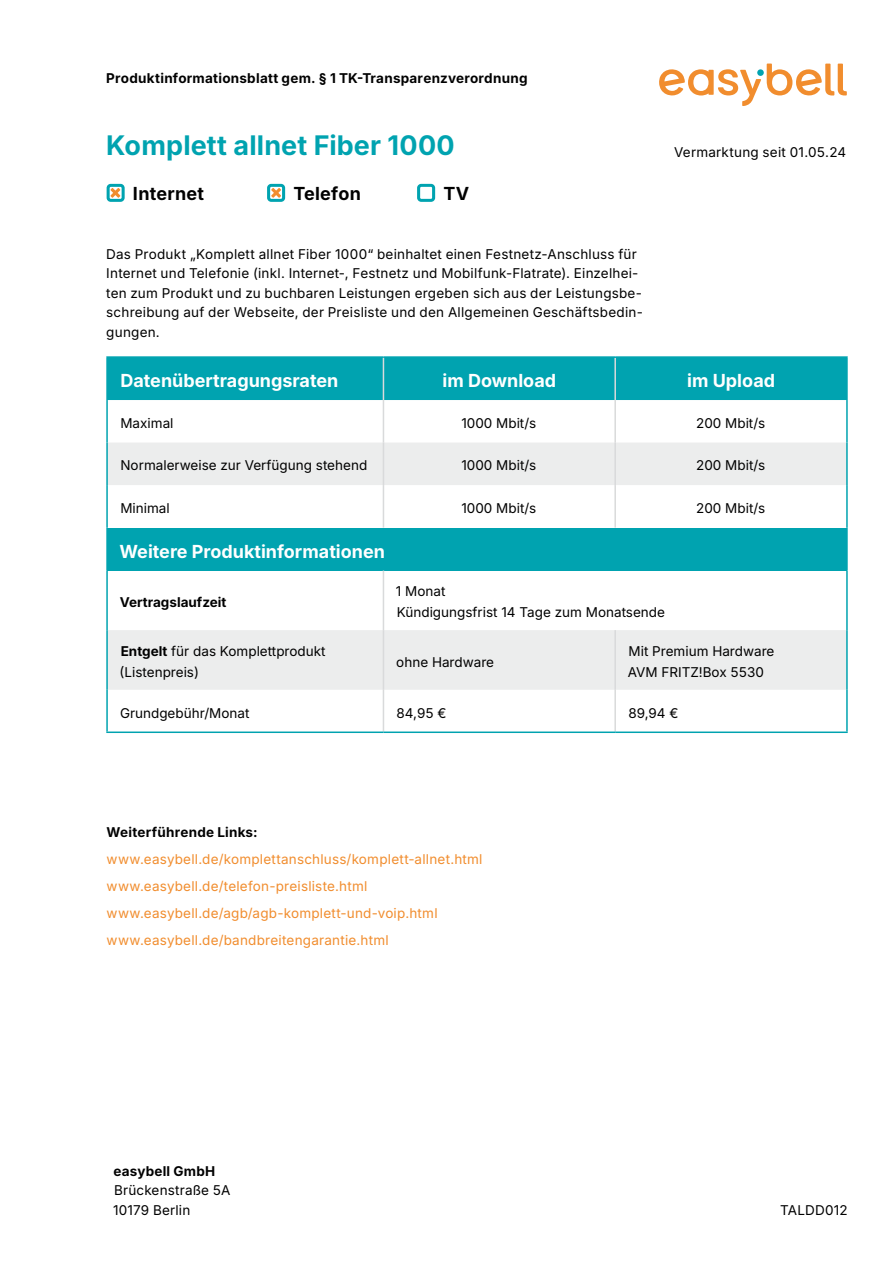
<style>
.page{position:relative;width:893px;height:1263px;background:#fff}
.page>*{position:absolute;margin:0;border:0;box-sizing:border-box;transform-origin:0 0}
.t1{font:700 27px "Inter";letter-spacing:.005em;color:#00a3b0}
.t2{font:700 18px "Inter";color:#fff}
.t3{font:700 18px "Inter";letter-spacing:.015em;color:#000}
.t4{font:13.5px/19.5px "Inter";letter-spacing:.01em;color:#000}
.t5{font:13.5px/27px "Inter";letter-spacing:.015em;color:#f18d2e}
.t6{font:700 13.5px "Inter";letter-spacing:.015em;color:#000}
.s1{font-weight:700}
</style>
<div class="page">
<div style="left:108px;top:358px;width:738px;height:42px;background:#00a3b0"></div>
<svg style="left:108px;top:442px;width:738px;height:248px;fill:#f3f4f4"></svg>
<div style="left:107px;top:528px;width:740px;height:42px;background:#00a3b0"></div>
<hr style="left:383px;top:400px;width:1px;height:42px;background:#d9dadb">
<hr style="left:383px;top:442px;width:1px;height:43px;background:#d9dadb">
<hr style="left:383px;top:485px;width:1px;height:43px;background:#d9dadb">
<hr style="left:383px;top:570px;width:1px;height:60px;background:#d9dadb">
<hr style="left:383px;top:630px;width:1px;height:60px;background:#d9dadb">
<hr style="left:383px;top:690px;width:1px;height:41px;background:#d9dadb">
<hr style="left:614px;top:358px;width:2px;height:42px;background:#d9dadb">
<hr style="left:614px;top:400px;width:2px;height:42px;background:#d9dadb">
<hr style="left:614px;top:442px;width:2px;height:43px;background:#d9dadb">
<hr style="left:614px;top:485px;width:2px;height:43px;background:#d9dadb">
<hr style="left:614px;top:630px;width:2px;height:60px;background:#d9dadb">
<hr style="left:614px;top:690px;width:2px;height:41px;background:#d9dadb">
<hr style="left:846px;top:358px;width:2px;height:42px;background:#00a3b0">
<hr style="left:106px;top:356px;width:277px;height:2px;background:#00a3b0">
<hr style="left:106px;top:358px;width:2px;height:42px;background:#00a3b0">
<hr style="left:383px;top:356px;width:232px;height:2px;background:#00a3b0">
<hr style="left:615px;top:356px;width:233px;height:2px;background:#00a3b0">
<hr style="left:846px;top:400px;width:2px;height:42px;background:#00a3b0">
<hr style="left:846px;top:442px;width:2px;height:43px;background:#00a3b0">
<hr style="left:846px;top:485px;width:2px;height:43px;background:#00a3b0">
<hr style="left:846px;top:528px;width:2px;height:42px;background:#00a3b0">
<hr style="left:846px;top:570px;width:2px;height:60px;background:#00a3b0">
<hr style="left:846px;top:630px;width:2px;height:60px;background:#00a3b0">
<hr style="left:846px;top:690px;width:2px;height:41px;background:#00a3b0">
<hr style="left:106px;top:400px;width:2px;height:42px;background:#00a3b0">
<hr style="left:106px;top:442px;width:2px;height:43px;background:#00a3b0">
<hr style="left:106px;top:485px;width:2px;height:43px;background:#00a3b0">
<hr style="left:106px;top:528px;width:2px;height:42px;background:#00a3b0">
<hr style="left:106px;top:570px;width:2px;height:60px;background:#00a3b0">
<hr style="left:106px;top:630px;width:2px;height:60px;background:#00a3b0">
<hr style="left:106px;top:690px;width:2px;height:41px;background:#00a3b0">
<hr style="left:383px;top:358px;width:1px;height:42px;background:#d9dadb">
<hr style="left:106px;top:731px;width:277px;height:2px;background:#00a3b0">
<hr style="left:383px;top:731px;width:232px;height:2px;background:#00a3b0">
<hr style="left:615px;top:731px;width:233px;height:2px;background:#00a3b0">
<div style="left:757px;top:69px;width:7px;height:7px;background:#00a3b0;border-radius:50%"></div>
<svg style="left:659px;top:69px;width:102px;height:37px"></svg>
<svg style="left:767px;top:64px;width:80px;height:32px"></svg>
<svg style="left:110px;top:188px;width:11px;height:10px"></svg>
<svg style="left:271px;top:188px;width:10px;height:10px"></svg>
<p class="t6" style="left:106px;top:68px;width:423px">Produktinformationsblatt gem. § 1 TK-Transparenzverordnung</p>
<h1 class="t1" style="left:106px;top:124px;width:350px">Komplett allnet Fiber 1000</h1>
<h2 class="t3" style="left:133px;top:180px;width:73px">Internet</h2>
<h2 class="t3" style="left:293px;top:180px;width:69px">Telefon</h2>
<h2 class="t3" style="left:443px;top:180px;width:27px">TV</h2>
<p class="t4" style="left:106px;top:244px;width:538px">Das Produkt „Komplett allnet Fiber 1000“ beinhaltet einen Festnetz-Anschluss für Internet und Telefonie (inkl. Internet-, Festnetz und Mobilfunk-Flatrate). Einzelhei&shy;ten zum Produkt und zu buchbaren Leistungen ergeben sich aus der Leistungsbe&shy;schreibung auf der Webseite, der Preisliste und den Allgemeinen Geschäftsbedin&shy;gungen.</p>
<p class="t4" style="left:674px;top:142px;width:174px">Vermarktung seit 01.05.24</p>
<h2 class="t2" style="left:120px;top:367px;width:220px">Datenübertragungsraten</h2>
<h2 class="t2" style="left:442px;top:367px;width:115px">im Download</h2>
<h2 class="t2" style="left:687px;top:367px;width:89px">im Upload</h2>
<p class="t4" style="left:120px;top:413px;width:55px">Maximal</p>
<p class="t4" style="left:461px;top:413px;width:76px">1000 Mbit/s</p>
<p class="t4" style="left:696px;top:413px;width:71px">200 Mbit/s</p>
<p class="t4" style="left:120px;top:455px;width:248px">Normalerweise zur Verfügung stehend</p>
<p class="t4" style="left:461px;top:455px;width:76px">1000 Mbit/s</p>
<p class="t4" style="left:696px;top:455px;width:71px">200 Mbit/s</p>
<p class="t4" style="left:120px;top:498px;width:51px">Minimal</p>
<p class="t4" style="left:461px;top:498px;width:76px">1000 Mbit/s</p>
<p class="t4" style="left:696px;top:498px;width:71px">200 Mbit/s</p>
<h2 class="t2" style="left:119px;top:538px;width:267px">Weitere Produktinformationen</h2>
<p class="t6" style="left:120px;top:592px;width:108px">Vertragslaufzeit</p>
<p class="t4" style="left:396px;top:581px;width:271px;line-height:21px">1 Monat<br>Kündigungsfrist 14 Tage zum Monatsende</p>
<p class="t4" style="left:120px;top:640px;width:208px;line-height:21px"><span class="s1">Entgelt</span> für das Komplettprodukt (Listenpreis)</p>
<p class="t4" style="left:396px;top:651px;width:99px">ohne Hardware</p>
<p class="t4" style="left:628px;top:640px;width:148px;line-height:21px">Mit Premium Hardware<br>AVM FRITZ!Box 5530</p>
<p class="t4" style="left:120px;top:702px;width:131px">Grundgebühr/Monat</p>
<p class="t4" style="left:397px;top:702px;width:51px">84,95 €</p>
<p class="t4" style="left:628px;top:702px;width:52px">89,94 €</p>
<p class="t6" style="left:107px;top:822px;width:153px">Weiterführende Links:</p>
<p class="t5" style="left:107px;top:846px;width:378px">www.easybell.de/komplettanschluss/komplett-allnet.html www.easybell.de/telefon-preisliste.html www.easybell.de/agb/agb-komplett-und-voip.html www.easybell.de/bandbreitengarantie.html</p>
<p class="t6" style="left:114px;top:1161px;width:103px">easybell GmbH</p>
<p class="t4" style="left:113px;top:1180px;width:119px">Brückenstraße 5A<br>10179 Berlin</p>
<p class="t4" style="left:780px;top:1199px;width:69px">TALDD012</p>
</div>
